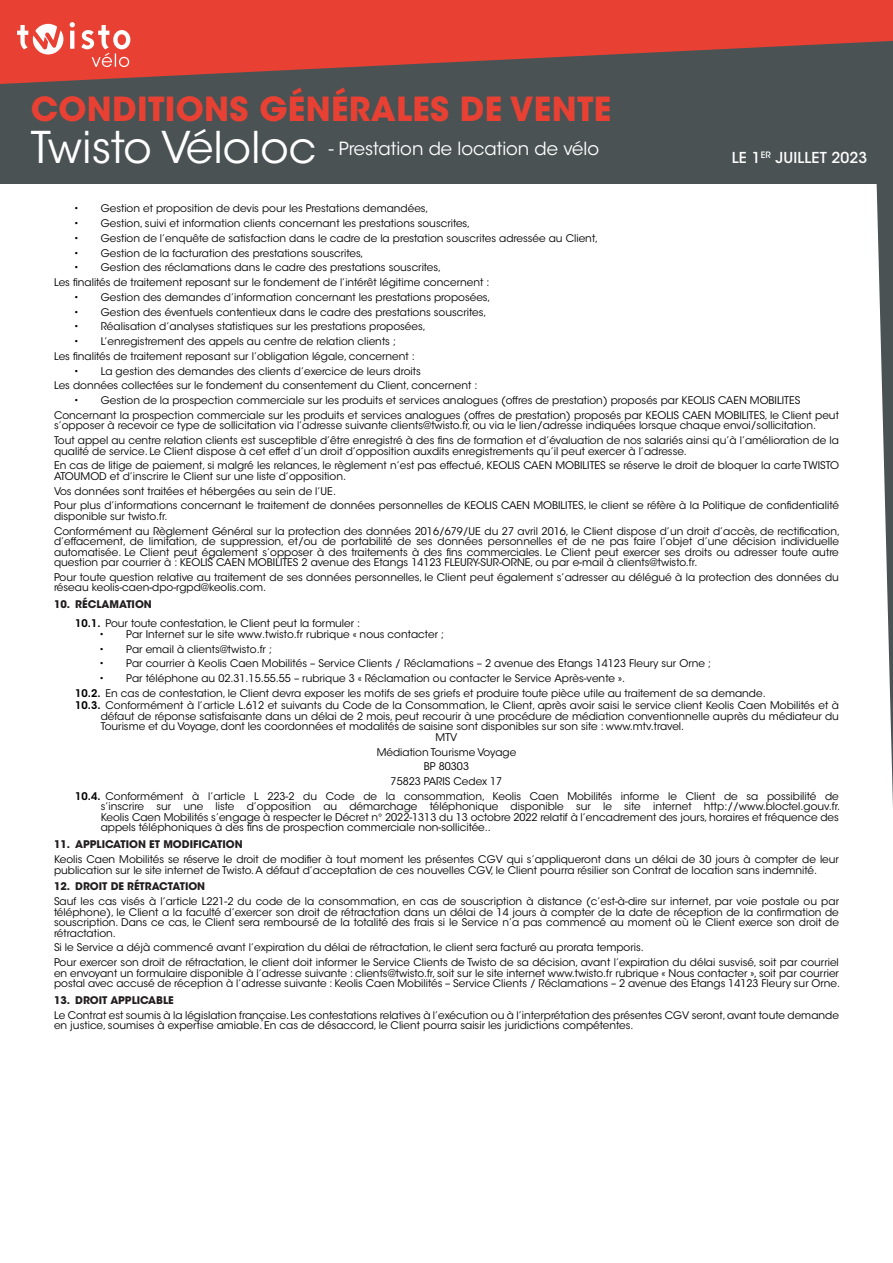
<style>
.page{position:relative;width:893px;height:1263px;background:#fff}
.page>*{position:absolute;margin:0;border:0;box-sizing:border-box;transform-origin:0 0}
.t1{font:43.5px "ITC Avant Garde Std";color:#fff}
.t2{font:700 33px "ITC Avant Garde Std";letter-spacing:.01em;color:#e84133}
.t3{font:18px "ITC Avant Garde Std";color:#fff}
.t4{font:500 15px "ITC Avant Garde Std";letter-spacing:.01em;color:#fff}
.Paragraphe{font:10.5px/10.5px "ITC Avant Garde Std";color:#000}
.t5{font:700 10.5px "ITC Avant Garde Std";color:#231f20}
.s1{font-weight:600}
</style>
<div class="page">
<svg style="left:876px;top:184px;width:17px;height:622px"></svg>
<div style="left:0;top:32px;width:893px;height:152px;background:#4a5254"></div>
<svg style="left:0;top:0;width:893px;height:84px;fill:#e84133"></svg>
<svg style="left:17px;top:22px;width:113px;height:45px;background:#ed7267"></svg>
<p class="t2" style="left:31px;top:87px;width:582px">CONDITIONS GÉNÉRALES DE VENTE</p>
<p class="t1" style="left:31px;top:121px;width:287px">Twisto Véloloc</p>
<p class="t3" style="left:329px;top:138px;width:272px">- Prestation de location de vélo</p>
<p class="t4" style="left:732px;top:148px;width:137px">LE 1<sup>ER</sup> JUILLET 2023</p>
<p class="Paragraphe" style="left:74px;top:203px;width:356px">• Gestion et proposition de devis pour les Prestations demandées,</p>
<p class="Paragraphe" style="left:74px;top:218px;width:398px">• Gestion, suivi et information clients concernant les prestations souscrites,</p>
<p class="Paragraphe" style="left:74px;top:233px;width:526px">• Gestion de l’enquête de satisfaction dans le cadre de la prestation souscrites adressée au Client,</p>
<p class="Paragraphe" style="left:74px;top:248px;width:291px">• Gestion de la facturation des prestations souscrites,</p>
<p class="Paragraphe" style="left:74px;top:262px;width:369px">• Gestion des réclamations dans le cadre des prestations souscrites,</p>
<p class="Paragraphe" style="left:54px;top:277px;width:437px">Les finalités de traitement reposant sur le fondement de l’intérêt légitime concernent :</p>
<p class="Paragraphe" style="left:74px;top:292px;width:418px">• Gestion des demandes d’information concernant les prestations proposées,</p>
<p class="Paragraphe" style="left:74px;top:307px;width:414px">• Gestion des éventuels contentieux dans le cadre des prestations souscrites,</p>
<p class="Paragraphe" style="left:74px;top:321px;width:353px">• Réalisation d’analyses statistiques sur les prestations proposées,</p>
<p class="Paragraphe" style="left:74px;top:336px;width:324px">• L’enregistrement des appels au centre de relation clients ;</p>
<p class="Paragraphe" style="left:54px;top:351px;width:362px">Les finalités de traitement reposant sur l’obligation légale, concernent :</p>
<p class="Paragraphe" style="left:74px;top:366px;width:349px">• La gestion des demandes des clients d’exercice de leurs droits</p>
<p class="Paragraphe" style="left:54px;top:380px;width:425px">Les données collectées sur le fondement du consentement du Client, concernent :</p>
<p class="Paragraphe" style="left:74px;top:395px;width:728px">• Gestion de la prospection commerciale sur les produits et services analogues (offres de prestation) proposés par KEOLIS CAEN MOBILITES</p>
<p class="Paragraphe" style="left:54px;top:410px;width:786px">Concernant la prospection commerciale sur les produits et services analogues (offres de prestation) proposés par KEOLIS CAEN MOBILITES, le Client peut s’opposer à recevoir ce type de sollicitation via l’adresse suivante clients@twisto.fr, ou via le lien/adresse indiquées lorsque chaque envoi/sollicitation.</p>
<p class="Paragraphe" style="left:54px;top:435px;width:786px">Tout appel au centre relation clients est susceptible d’être enregistré à des fins de formation et d’évaluation de nos salariés ainsi qu’à l’amélioration de la qualité de service. Le Client dispose à cet effet d’un droit d’opposition auxdits enregistrements qu’il peut exercer à l’adresse.</p>
<p class="Paragraphe" style="left:54px;top:460px;width:786px">En cas de litige de paiement, si malgré les relances, le règlement n’est pas effectué, KEOLIS CAEN MOBILITES se réserve le droit de bloquer la carte TWISTO<br>ATOUMOD et d’inscrire le Client sur une liste d’opposition.</p>
<p class="Paragraphe" style="left:54px;top:486px;width:284px">Vos données sont traitées et hébergées au sein de l’UE.</p>
<p class="Paragraphe" style="left:54px;top:500px;width:786px">Pour plus d’informations concernant le traitement de données personnelles de KEOLIS CAEN MOBILITES, le client se réfère à la Politique de confidentialité disponible sur twisto.fr.</p>
<p class="Paragraphe" style="left:54px;top:526px;width:788px;text-align:justify">Conformément au Règlement Général sur la protection des données 2016/679/UE du 27 avril 2016, le Client dispose d’un droit d’accès, de rectification, d’effacement, de limitation, de suppression, et/ou de portabilité de ses données personnelles et de ne pas faire l’objet d’une décision individuelle automatisée. Le Client peut également s’opposer à des traitements à des fins commerciales. Le Client peut exercer ses droits ou adresser toute autre question par courrier à : KEOLIS CAEN MOBILITES 2 avenue des Etangs 14123 FLEURY-SUR-ORNE, ou par e-mail à clients@twisto.fr.</p>
<p class="Paragraphe" style="left:54px;top:572px;width:786px">Pour toute question relative au traitement de ses données personnelles, le Client peut également s’adresser au délégué à la protection des données du réseau keolis-caen-dpo-rgpd@keolis.com.</p>
<p class="t5" style="left:54px;top:598px;width:99px">10. RÉCLAMATION</p>
<p class="Paragraphe" style="left:75px;top:618px;width:286px"><span class="s1">10.1.</span> Pour toute contestation, le Client peut la formuler :</p>
<p class="Paragraphe" style="left:99px;top:629px;width:346px">• Par Internet sur le site www.twisto.fr rubrique « nous contacter ;</p>
<p class="Paragraphe" style="left:99px;top:644px;width:174px">• Par email à clients@twisto.fr ;</p>
<p class="Paragraphe" style="left:99px;top:658px;width:613px">• Par courrier à Keolis Caen Mobilités – Service Clients / Réclamations – 2 avenue des Etangs 14123 Fleury sur Orne ;</p>
<p class="Paragraphe" style="left:99px;top:673px;width:527px">• Par téléphone au 02.31.15.55.55 – rubrique 3 « Réclamation ou contacter le Service Après-vente ».</p>
<p class="Paragraphe" style="left:75px;top:688px;width:692px"><span class="s1">10.2.</span> En cas de contestation, le Client devra exposer les motifs de ses griefs et produire toute pièce utile au traitement de sa demande.</p>
<p class="Paragraphe" style="left:101px;top:700px;width:740px;text-align:justify;text-indent:-26px"><span class="s1">10.3.</span> Conformément à l’article L.612 et suivants du Code de la Consommation, le Client, après avoir saisi le service client Keolis Caen Mobilités et à défaut de réponse satisfaisante dans un délai de 2 mois, peut recourir à une procédure de médiation conventionnelle auprès du médiateur du Tourisme et du Voyage, dont les coordonnées et modalités de saisine sont disponibles sur son site : www.mtv.travel.</p>
<p class="Paragraphe" style="left:436px;top:732px;width:23px">MTV</p>
<p class="Paragraphe" style="left:377px;top:747px;width:141px">Médiation Tourisme Voyage</p>
<p class="Paragraphe" style="left:424px;top:761px;width:47px">BP 80303</p>
<p class="Paragraphe" style="left:391px;top:776px;width:113px">75823 PARIS Cedex 17</p>
<p class="Paragraphe" style="left:101px;top:791px;width:741px;text-indent:-26px"><span class="s1">10.4.</span> Conformément à l’article L 223-2 du Code de la consommation, Keolis Caen Mobilités informe le Client de sa possibilité de s’inscrire sur une liste d’opposition au démarchage téléphonique disponible sur le site internet http://www.bloctel.gouv.fr.<br>Keolis Caen Mobilités s’engage à respecter le Décret n° 2022-1313 du 13 octobre 2022 relatif à l’encadrement des jours, horaires et fréquence des appels téléphoniques à des fins de prospection commerciale non-sollicitée..</p>
<p class="t5" style="left:54px;top:838px;width:190px">11. APPLICATION ET MODIFICATION</p>
<p class="Paragraphe" style="left:54px;top:854px;width:786px">Keolis Caen Mobilités se réserve le droit de modifier à tout moment les présentes CGV qui s’appliqueront dans un délai de 30 jours à compter de leur publication sur le site internet de Twisto. A défaut d’acceptation de ces nouvelles CGV, le Client pourra résilier son Contrat de location sans indemnité.</p>
<p class="t5" style="left:54px;top:880px;width:153px">12. DROIT DE RÉTRACTATION</p>
<p class="Paragraphe" style="left:54px;top:896px;width:786px;text-align:justify">Sauf les cas visés à l’article L221-2 du code de la consommation, en cas de souscription à distance (c’est-à-dire sur internet, par voie postale ou par téléphone), le Client a la faculté d’exercer son droit de rétractation dans un délai de 14 jours à compter de la date de réception de la confirmation de souscription. Dans ce cas, le Client sera remboursé de la totalité des frais si le Service n’a pas commencé au moment où le Client exerce son droit de rétractation.</p>
<p class="Paragraphe" style="left:54px;top:942px;width:591px">Si le Service a déjà commencé avant l’expiration du délai de rétractation, le client sera facturé au prorata temporis.</p>
<p class="Paragraphe" style="left:54px;top:957px;width:788px;text-align:justify">Pour exercer son droit de rétractation, le client doit informer le Service Clients de Twisto de sa décision, avant l’expiration du délai susvisé, soit par courriel en envoyant un formulaire disponible à l’adresse suivante : clients@twisto.fr, soit sur le site internet www.twisto.fr rubrique « Nous contacter », soit par courrier postal avec accusé de réception à l’adresse suivante : Keolis Caen Mobilités – Service Clients / Réclamations – 2 avenue des Etangs 14123 Fleury sur Orne.</p>
<p class="t5" style="left:54px;top:993px;width:121px">13. DROIT APPLICABLE</p>
<p class="Paragraphe" style="left:54px;top:1010px;width:786px">Le Contrat est soumis à la législation française. Les contestations relatives à l’exécution ou à l’interprétation des présentes CGV seront, avant toute demande en justice, soumises à expertise amiable. En cas de désaccord, le Client pourra saisir les juridictions compétentes.</p>
</div>
